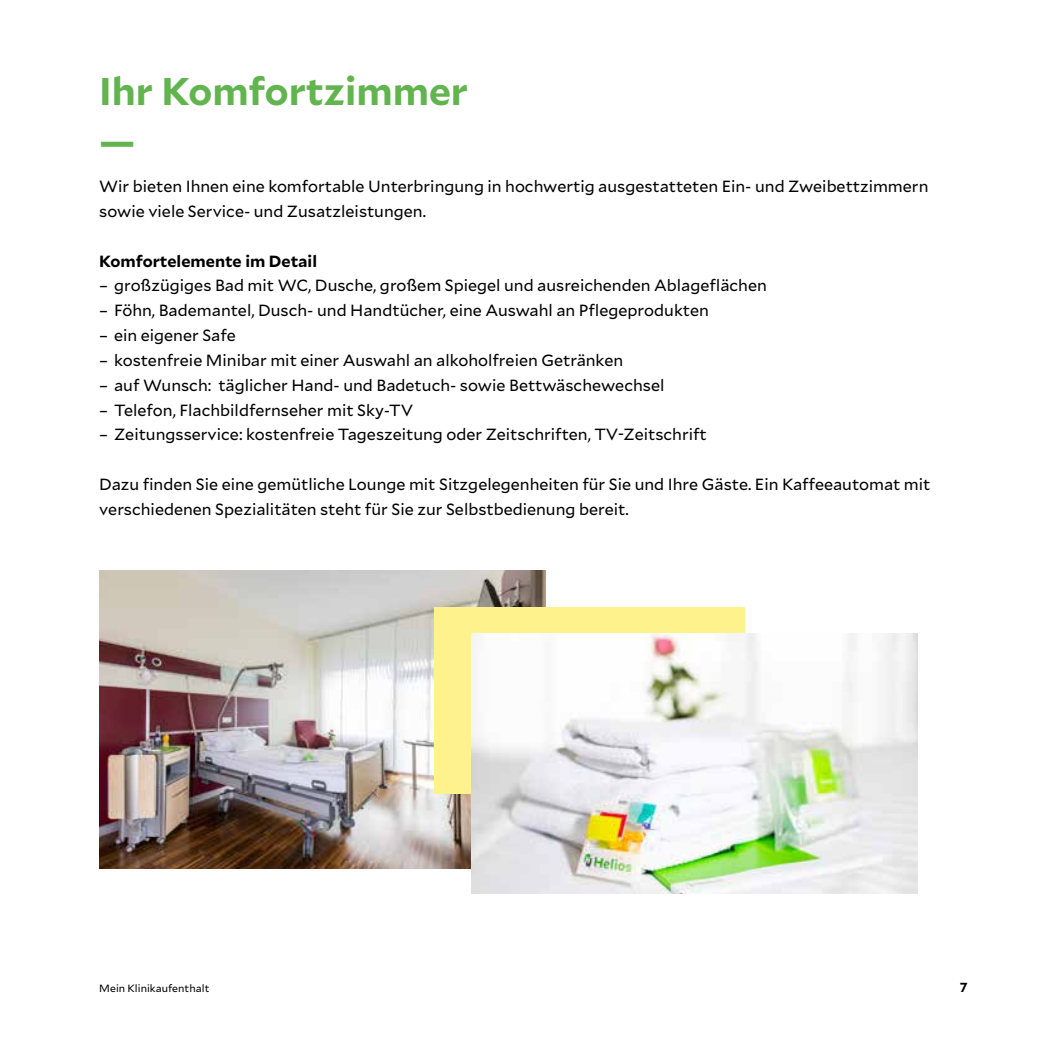
<style>
.page{position:relative;width:1042px;height:1042px;background:#fff}
.page>*{position:absolute;margin:0;border:0;box-sizing:border-box;transform-origin:0 0}
.t1{font:700 38.5px/49.5px "Mallory";color:#62b44f}
.t2{font:16.1px/24.8px "Mallory";color:#000}
.t3{font:700 16.1px "Mallory";color:#000}
.t4{font:700 13.12px "Mallory";color:#000}
.t5{font:10.5px "Mallory";letter-spacing:.005em;color:#000}
</style>
<div class="page">
<img style="left:99px;top:570px;width:447px;height:298px">
<div style="left:434px;top:608px;width:310px;height:186px;background:#fef28c"></div>
<img style="left:471px;top:633px;width:446px;height:260px">
<h1 class="t1" style="left:99px;top:65px;width:370px">Ihr Komfortzimmer —</h1>
<p class="t2" style="left:99px;top:173px;width:830px">Wir bieten Ihnen eine komfortable Unterbringung in hochwertig ausgestatteten Ein- und Zweibettzimmern sowie viele Service- und Zusatzleistungen.</p>
<p class="t3" style="left:99px;top:249px;width:219px">Komfortelemente im Detail</p>
<p class="t2" style="left:99px;top:272px;width:669px">– großzügiges Bad mit WC, Dusche, großem Spiegel und ausreichenden Ablageflächen</p>
<p class="t2" style="left:99px;top:297px;width:611px">– Föhn, Bademantel, Dusch- und Handtücher, eine Auswahl an Pflegeprodukten</p>
<p class="t2" style="left:99px;top:322px;width:138px">– ein eigener Safe</p>
<p class="t2" style="left:99px;top:347px;width:525px">– kostenfreie Minibar mit einer Auswahl an alkoholfreien Getränken</p>
<p class="t2" style="left:99px;top:372px;width:567px">– auf Wunsch: täglicher Hand- und Badetuch- sowie Bettwäschewechsel</p>
<p class="t2" style="left:99px;top:396px;width:315px">– Telefon, Flachbildfernseher mit Sky-TV</p>
<p class="t2" style="left:99px;top:421px;width:609px">– Zeitungsservice: kostenfreie Tageszeitung oder Zeitschriften, TV-Zeitschrift</p>
<p class="t2" style="left:99px;top:471px;width:832px">Dazu finden Sie eine gemütliche Lounge mit Sitzgelegenheiten für Sie und Ihre Gäste. Ein Kaffeeautomat mit verschiedenen Spezialitäten steht für Sie zur Selbstbedienung bereit.</p>
<p class="t5" style="left:99px;top:981px;width:112px">Mein Klinikaufenthalt</p>
<p class="t4" style="left:959px;top:978px;width:9px">7</p>
</div>
